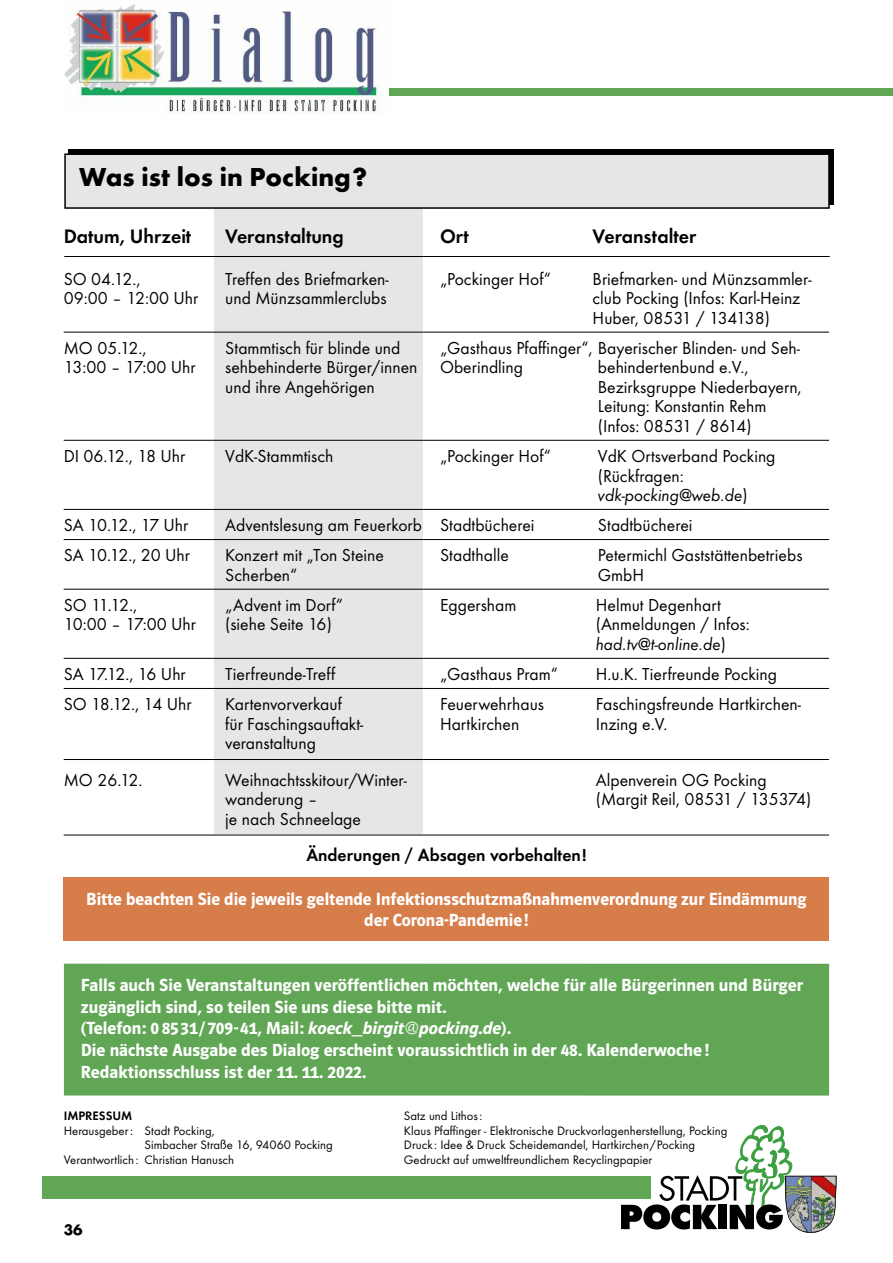
<style>
.page{position:relative;width:893px;height:1263px;background:#fff}
.page>*{position:absolute;margin:0;border:0;box-sizing:border-box;transform-origin:0 0}
.t1{font:700 27px "Futura T";color:#000}
.t2{font:600 20.25px "Futura T";color:#000}
.t3{font:600 18.15px/21.8px "Polo 22";color:#fff}
.t4{font:18px/19.5px "Futura T";color:#000}
.t5{font:600 18px "Futura T";color:#000}
.t6{font:18px "Futura T";letter-spacing:-.03em;color:#000}
.t7{font:18px "Futura T";letter-spacing:-.04em;color:#000}
.t8{font:18px "Futura T";letter-spacing:-.035em;color:#000}
.t9{font:700 15.75px "Futura T";color:#000}
.t10{font:12.75px/14.7px "Futura T";color:#000}
.t11{font:600 12.75px "Futura T";color:#000}
.s1{font-style:italic}
</style>
<div class="page">
<div style="left:214px;top:206px;width:208px;height:628px;background:#e6e6e6"></div>
<img style="left:64px;top:4px;width:327px;height:110px">
<div style="left:390px;top:88px;width:503px;height:7px;background:#60a654"></div>
<div style="left:43px;top:1177px;width:608px;height:22px;background:#60a654"></div>
<svg style="left:621px;top:1125px;width:216px;height:108px"></svg>
<div style="left:64px;top:964px;width:765px;height:131px;background:#60a654"></div>
<hr style="left:64px;top:332px;width:765px;height:1px;background:#000">
<hr style="left:64px;top:440px;width:765px;height:1px;background:#000">
<hr style="left:64px;top:509px;width:765px;height:1px;background:#000">
<hr style="left:64px;top:539px;width:765px;height:1px;background:#000">
<hr style="left:64px;top:589px;width:765px;height:1px;background:#000">
<hr style="left:64px;top:658px;width:765px;height:1px;background:#000">
<hr style="left:64px;top:688px;width:765px;height:1px;background:#000">
<hr style="left:64px;top:759px;width:765px;height:1px;background:#000">
<hr style="left:64px;top:835px;width:765px;height:1px;background:#000">
<div style="left:69px;top:149px;width:765px;height:55px;background:#000"></div>
<div style="left:65px;top:154px;width:764px;height:54px;background:#e6e6e6"></div>
<div style="left:64px;top:153px;width:766px;height:56px;border:2px solid #000"></div>
<hr style="left:64px;top:256px;width:766px;height:1px;background:#000">
<div style="left:64px;top:877px;width:765px;height:64px;background:#d77d4a"></div>
<h1 class="t1" style="left:79px;top:161px;width:289px">Was ist los in Pocking?</h1>
<p class="t2" style="left:64px;top:224px;width:129px">Datum, Uhrzeit</p>
<p class="t2" style="left:225px;top:224px;width:120px">Veranstaltung</p>
<p class="t2" style="left:440px;top:224px;width:30px">Ort</p>
<p class="t2" style="left:593px;top:224px;width:105px">Veranstalter</p>
<p class="t4" style="left:64px;top:269px;width:78px">SO 04.12.,</p>
<p class="t4" style="left:225px;top:269px;width:165px">Treffen des Briefmarken-</p>
<p class="t4" style="left:440px;top:269px;width:112px">„Pockinger Hof“</p>
<p class="t4" style="left:593px;top:269px;width:220px">Briefmarken- und Münzsammler-</p>
<p class="t4" style="left:64px;top:288px;width:136px">09:00 – 12:00 Uhr</p>
<p class="t4" style="left:225px;top:288px;width:163px">und Münzsammlerclubs</p>
<p class="t4" style="left:593px;top:288px;width:209px">club Pocking (Infos: Karl-Heinz<br>Huber, 08531 / 134138)</p>
<p class="t4" style="left:64px;top:338px;width:84px">MO 05.12.,</p>
<p class="t4" style="left:225px;top:338px;width:177px">Stammtisch für blinde und</p>
<p class="t4" style="left:440px;top:338px;width:361px">„Gasthaus Pfaffinger“, Bayerischer Blinden- und Seh-</p>
<p class="t4" style="left:64px;top:357px;width:133px">13:00 – 17:00 Uhr</p>
<p class="t4" style="left:225px;top:357px;width:194px">sehbehinderte Bürger/innen</p>
<p class="t4" style="left:440px;top:357px;width:85px">Oberindling</p>
<p class="t4" style="left:598px;top:357px;width:152px">behindertenbund e.V.,</p>
<p class="t4" style="left:225px;top:377px;width:151px">und ihre Angehörigen</p>
<p class="t4" style="left:598px;top:377px;width:205px">Bezirksgruppe Niederbayern,<br>Leitung: Konstantin Rehm (Infos: 08531 / 8614)</p>
<p class="t4" style="left:64px;top:446px;width:123px">DI 06.12., 18 Uhr</p>
<p class="t4" style="left:225px;top:446px;width:110px">VdK-Stammtisch</p>
<p class="t4" style="left:440px;top:446px;width:112px">„Pockinger Hof“</p>
<p class="t4" style="left:598px;top:446px;width:179px">VdK Ortsverband Pocking (Rückfragen: <span class="s1">vdk-pocking@web.de</span>)</p>
<p class="t6" style="left:64px;top:514px;width:126px">SA 10.12., 17 Uhr</p>
<p class="t4" style="left:225px;top:515px;width:311px">Adventslesung am Feuerkorb Stadtbücherei</p>
<p class="t4" style="left:598px;top:515px;width:96px">Stadtbücherei</p>
<p class="t4" style="left:64px;top:545px;width:128px">SA 10.12., 20 Uhr</p>
<p class="t4" style="left:225px;top:545px;width:160px">Konzert mit „Ton Steine</p>
<p class="t4" style="left:440px;top:545px;width:70px">Stadthalle</p>
<p class="t4" style="left:598px;top:545px;width:206px">Petermichl Gaststättenbetriebs</p>
<p class="t4" style="left:225px;top:565px;width:74px">Scherben“</p>
<p class="t4" style="left:598px;top:565px;width:48px">GmbH</p>
<p class="t4" style="left:64px;top:595px;width:75px">SO 11.12.,</p>
<p class="t4" style="left:225px;top:595px;width:119px">„Advent im Dorf“</p>
<p class="t4" style="left:440px;top:595px;width:78px">Eggersham</p>
<p class="t4" style="left:596px;top:595px;width:126px">Helmut Degenhart</p>
<p class="t4" style="left:64px;top:614px;width:134px">10:00 – 17:00 Uhr</p>
<p class="t4" style="left:225px;top:614px;width:108px">(siehe Seite 16)</p>
<p class="t4" style="left:596px;top:614px;width:155px">(Anmeldungen / Infos: <span class="s1">had.tv@t-online.de</span>)</p>
<p class="t7" style="left:64px;top:663px;width:124px">SA 17.12., 16 Uhr</p>
<p class="t4" style="left:225px;top:664px;width:111px">Tierfreunde-Treff</p>
<p class="t4" style="left:440px;top:664px;width:119px">„Gasthaus Pram“</p>
<p class="t4" style="left:596px;top:664px;width:183px">H.u.K. Tierfreunde Pocking</p>
<p class="t8" style="left:64px;top:693px;width:130px">SO 18.12., 14 Uhr</p>
<p class="t4" style="left:225px;top:694px;width:118px">Kartenvorverkauf</p>
<p class="t4" style="left:440px;top:694px;width:106px">Feuerwehrhaus</p>
<p class="t4" style="left:596px;top:694px;width:207px">Faschingsfreunde Hartkirchen-</p>
<p class="t4" style="left:225px;top:714px;width:139px">für Faschingsauftakt-</p>
<p class="t4" style="left:440px;top:714px;width:81px">Hartkirchen</p>
<p class="t4" style="left:596px;top:714px;width:73px">Inzing e.V.</p>
<p class="t4" style="left:225px;top:733px;width:92px">veranstaltung</p>
<p class="t4" style="left:64px;top:770px;width:80px">MO 26.12.</p>
<p class="t4" style="left:225px;top:770px;width:183px">Weihnachtsskitour/Winter-</p>
<p class="t4" style="left:596px;top:770px;width:172px">Alpenverein OG Pocking</p>
<p class="t4" style="left:225px;top:789px;width:94px">wanderung –</p>
<p class="t4" style="left:596px;top:789px;width:217px">(Margit Reil, 08531 / 135374)</p>
<p class="t4" style="left:225px;top:809px;width:137px">je nach Schneelage</p>
<p class="t5" style="left:306px;top:844px;width:282px">Änderungen / Absagen vorbehalten!</p>
<p class="t3" style="left:86px;top:889px;width:722px;line-height:21px;text-align:center">Bitte beachten Sie die jeweils geltende Infektionsschutzmaßnahmenverordnung zur Eindämmung der Corona-Pandemie!</p>
<p class="t3" style="left:81px;top:974px;width:724px">Falls auch Sie Veranstaltungen veröffentlichen möchten, welche für alle Bürgerinnen und Bürger zugänglich sind, so teilen Sie uns diese bitte mit.<br>(Telefon: 0 8531/709-41, Mail: <span class="s1">koeck_birgit@pocking.de</span>).<br>Die nächste Ausgabe des Dialog erscheint voraussichtlich in der 48. Kalenderwoche!<br>Redaktionsschluss ist der 11. 11. 2022.</p>
<p class="t11" style="left:64px;top:1108px;width:70px">IMPRESSUM</p>
<p class="t10" style="left:64px;top:1123px;width:152px">Herausgeber : Stadt Pocking,</p>
<p class="t10" style="left:145px;top:1137px;width:190px">Simbacher Straße 16, 94060 Pocking</p>
<p class="t10" style="left:64px;top:1152px;width:172px">Verantwortlich: Christian Hanusch</p>
<p class="t9" style="left:64px;top:1220px;width:20px">36</p>
<p class="t10" style="left:404px;top:1108px;width:325px">Satz und Lithos:<br>Klaus Pfaffinger - Elektronische Druckvorlagenherstellung, Pocking Druck : Idee &amp; Druck Scheidemandel, Hartkirchen/Pocking Gedruckt auf umweltfreundlichem Recyclingpapier</p>
</div>
